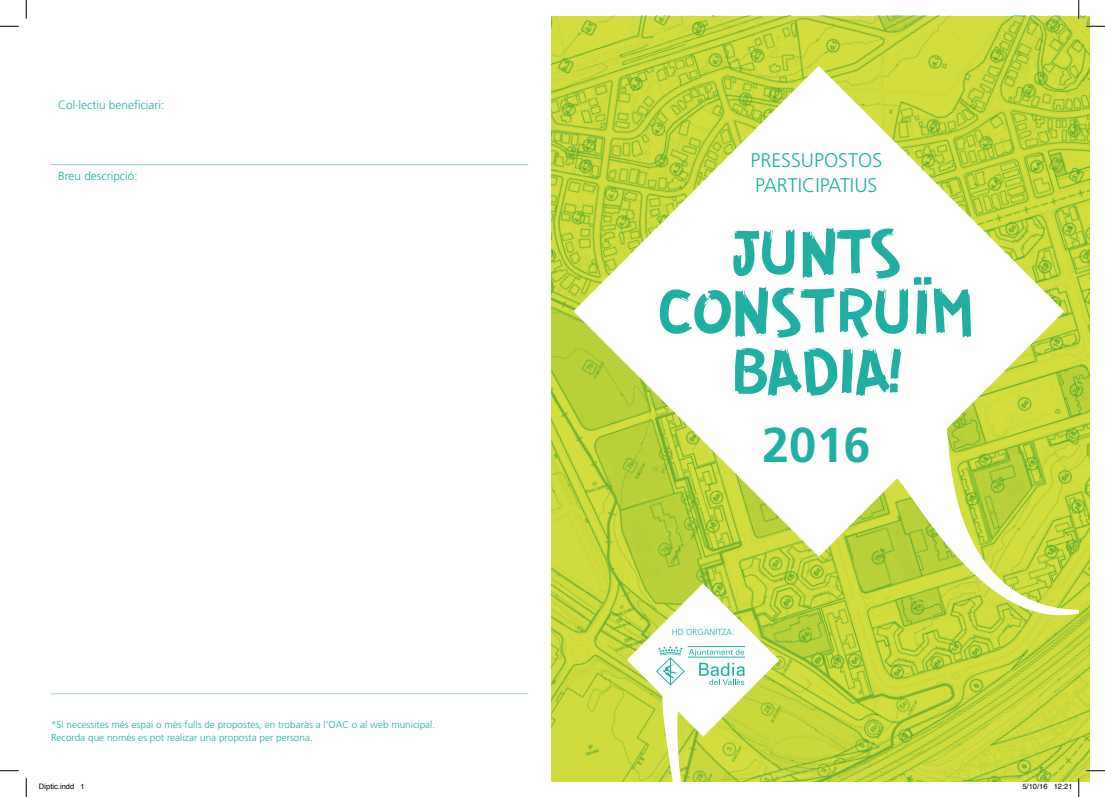
<style>
.page{position:relative;width:1105px;height:797px;background:#fff}
.page>*{position:absolute;margin:0;border:0;box-sizing:border-box;transform-origin:0 0}
.t1{font:69.25px/59.1px "GUERRILLA";letter-spacing:-.04em;color:#21afa4;text-align:center}
.t2{font:700 48.88px "Frutiger";color:#21afa4}
.t3{font:300 19.75px/24.8px "Frutiger";color:#21afa4}
.t4{font:300 11.88px "Frutiger";color:#21afa4}
.t5{font:300 10px/12.5px "Frutiger";color:#21afa4}
.t6{font:300 8.75px "Frutiger";color:#21afa4}
.t7{font:7.5px "Helvetica";color:#000}
</style>
<div class="page">
<img style="left:552px;top:16px;width:537px;height:765px">
<svg style="left:573px;top:66px;width:506px;height:583px"></svg>
<svg style="left:627px;top:583px;width:152px;height:198px"></svg>
<hr style="left:51px;top:693px;width:477px;height:1px;background:#9ed2cd">
<hr style="left:51px;top:164px;width:477px;height:1px;background:#9ed2cd">
<svg style="left:0;top:25px;width:19px;height:2px"></svg>
<svg style="left:1086px;top:25px;width:19px;height:2px"></svg>
<svg style="left:0;top:770px;width:19px;height:1px"></svg>
<svg style="left:1086px;top:770px;width:19px;height:1px"></svg>
<svg style="left:25px;top:0;width:2px;height:19px"></svg>
<svg style="left:25px;top:778px;width:2px;height:19px"></svg>
<svg style="left:1078px;top:0;width:1px;height:19px"></svg>
<svg style="left:1078px;top:778px;width:1px;height:19px"></svg>
<p class="t4" style="left:58px;top:98px;width:108px">Col·lectiu beneficiari:</p>
<p class="t4" style="left:58px;top:169px;width:81px">Breu descripció:</p>
<p class="t5" style="left:51px;top:718px;width:386px">*Si necessites més espai o més fulls de propostes, en trobaràs a l’OAC o al web municipal.<br>Recorda que només es pot realizar una proposta per persona.</p>
<h3 class="t3" style="left:750px;top:148px;width:126px">Pressupostos partic ipatius</h3>
<h1 class="t1" style="left:657px;top:225px;width:320px">JUNTS<br>CONSTRUÏM<br>BADIA!</h1>
<h2 class="t2" style="left:762px;top:416px;width:110px">2016</h2>
<p class="t6" style="left:672px;top:627px;width:64px">Ho Organitza:</p>
<p class="t7" style="left:39px;top:781px;width:47px">Díptic.indd 1</p>
<p class="t7" style="left:1022px;top:781px;width:52px">5/10/16 12:21</p>
</div>
